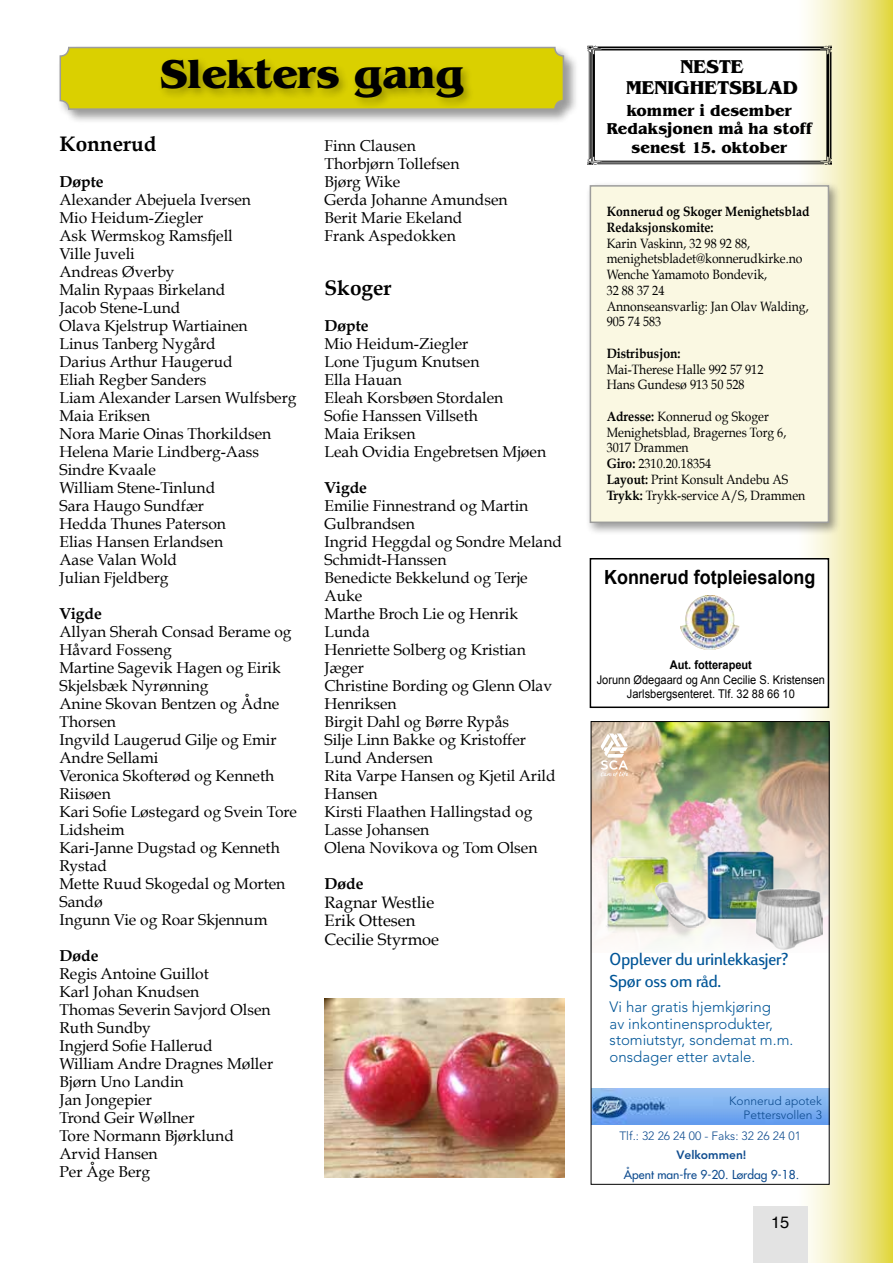
<style>
.page{position:relative;width:893px;height:1263px;background:#fff}
.page>*{position:absolute;margin:0;border:0;box-sizing:border-box;transform-origin:0 0}
.t1{font:700 42px "Benguiat";color:#000}
.t2{font:700 21px "Book Antiqua";color:#000}
.t3{font:700 19.5px "Arial";color:#000;scale:.92 1}
.t4{font:700 19.5px/21px "Benguiat";color:#000;text-align:center}
.t5{font:18px/21.6px "Viato Corp";color:#005597}
.t6{font:700 16.5px/18.8px "Benguiat";letter-spacing:.01em;color:#000;text-align:center;scale:.95 1}
.t7{font:16.5px/18.8px "Book Antiqua";color:#000}
.t8{font:16.5px "Helvetica";color:#000}
.t9{font:15.75px/18px "Book Antiqua";color:#000}
.t10{font:700 15.75px "Book Antiqua";color:#000}
.t11{font:300 15px/16.5px "Avenir LT Std";color:#005597}
.t12{font:13.5px/15.8px "Book Antiqua";color:#000;scale:.9 1}
.t13{font:700 13.5px/15.8px "Book Antiqua";color:#000;scale:.9 1}
.t14{font:12px/14.2px "Arial";color:#000;text-align:center;scale:.92 1}
.t15{font:300 12px/14.4px "Avenir LT Std";color:#0f4c8f;text-align:right}
.t16{font:12px "Futura";color:#0f4c8f}
.t17{font:700 12px "Arial";color:#000;scale:.92 1}
.t18{font:800 12px "Avenir LT Std";color:#0f4c8f}
.s1{font-weight:700}
</style>
<div class="page">
<svg style="left:786px;top:0;width:107px;height:1263px;background:#ece691"></svg>
<div style="left:753px;top:1206px;width:54px;height:57px;background:#e3e3e3"></div>
<div style="left:586px;top:181px;width:256px;height:354px;background:#000;opacity:.4"></div>
<div style="left:590px;top:185px;width:239px;height:338px;background:#faf8e2;border:2px solid #9d9d9c"></div>
<div style="left:58px;top:45px;width:521px;height:79px;background:#000;opacity:.4"></div>
<div style="left:60px;top:48px;width:503px;height:61px;background:#dad000;border-radius:9px"></div>
<div style="left:60px;top:47px;width:504px;height:63px;border:2px solid #9d9d9c;border-radius:9px"></div>
<div style="left:158px;top:56px;width:317px;height:54px;background:#000;opacity:.3"></div>
<img style="left:587px;top:40px;width:245px;height:125px">
<div style="left:590px;top:559px;width:238px;height:148px;background:#fff"></div>
<div style="left:590px;top:558px;width:239px;height:150px;border:2px solid #000"></div>
<img style="left:680px;top:595px;width:24px;height:50px">
<div style="left:591px;top:721px;width:238px;height:463px;background:#fff"></div>
<img style="left:593px;top:723px;width:235px;height:227px">
<img style="left:593px;top:1089px;width:235px;height:35px">
<img style="left:600px;top:850px;width:75px;height:83px">
<img style="left:652px;top:880px;width:50px;height:61px">
<img style="left:702px;top:850px;width:78px;height:94px">
<img style="left:755px;top:888px;width:67px;height:61px">
<svg style="left:600px;top:733px;width:28px;height:44px"></svg>
<div style="left:591px;top:721px;width:239px;height:464px;border:1px solid #000"></div>
<img style="left:325px;top:998px;width:239px;height:180px">
<h1 class="t1" style="left:160px;top:50px;width:306px">Slekters gang</h1>
<h2 class="t2" style="left:60px;top:131px;width:99px">Konnerud</h2>
<p class="t10" style="left:60px;top:172px;width:46px">Døpte</p>
<p class="t9" style="left:60px;top:190px;width:238px">Alexander Abejuela Iversen<br>Mio Heidum-Ziegler<br>Ask Wermskog Ramsfjell<br>Ville Juveli<br>Andreas Øverby<br>Malin Rypaas Birkeland<br>Jacob Stene-Lund<br>Olava Kjelstrup Wartiainen<br>Linus Tanberg Nygård<br>Darius Arthur Haugerud<br>Eliah Regber Sanders<br>Liam Alexander Larsen Wulfsberg<br>Maia Eriksen<br>Nora Marie Oinas Thorkildsen<br>Helena Marie Lindberg-Aass<br>Sindre Kvaale<br>William Stene-Tinlund<br>Sara Haugo Sundfær<br>Hedda Thunes Paterson<br>Elias Hansen Erlandsen<br>Aase Valan Wold<br>Julian Fjeldberg</p>
<p class="t10" style="left:60px;top:604px;width:44px">Vigde</p>
<p class="t9" style="left:60px;top:622px;width:239px">Allyan Sherah Consad Berame og<br>Håvard Fosseng<br>Martine Sagevik Hagen og Eirik<br>Skjelsbæk Nyrønning<br>Anine Skovan Bentzen og Ådne<br>Thorsen<br>Ingvild Laugerud Gilje og Emir<br>Andre Sellami<br>Veronica Skofterød og Kenneth<br>Riisøen<br>Kari Sofie Løstegard og Svein Tore<br>Lidsheim<br>Kari-Janne Dugstad og Kenneth<br>Rystad<br>Mette Ruud Skogedal og Morten<br>Sandø<br>Ingunn Vie og Roar Skjennum</p>
<p class="t10" style="left:60px;top:946px;width:40px">Døde</p>
<p class="t9" style="left:60px;top:964px;width:215px">Regis Antoine Guillot<br>Karl Johan Knudsen<br>Thomas Severin Savjord Olsen<br>Ruth Sundby<br>Ingjerd Sofie Hallerud<br>William Andre Dragnes Møller<br>Bjørn Uno Landin<br>Jan Jongepier<br>Trond Geir Wøllner<br>Tore Normann Bjørklund<br>Arvid Hansen<br>Per Åge Berg</p>
<p class="t9" style="left:325px;top:136px;width:185px">Finn Clausen<br>Thorbjørn Tollefsen<br>Bjørg Wike<br>Gerda Johanne Amundsen<br>Berit Marie Ekeland<br>Frank Aspedokken</p>
<h2 class="t2" style="left:325px;top:275px;width:69px">Skoger</h2>
<p class="t10" style="left:325px;top:316px;width:46px">Døpte</p>
<p class="t9" style="left:325px;top:334px;width:223px">Mio Heidum-Ziegler<br>Lone Tjugum Knutsen<br>Ella Hauan<br>Eleah Korsbøen Stordalen<br>Sofie Hanssen Villseth<br>Maia Eriksen<br>Leah Ovidia Engebretsen Mjøen</p>
<p class="t10" style="left:325px;top:478px;width:44px">Vigde</p>
<p class="t9" style="left:325px;top:496px;width:239px">Emilie Finnestrand og Martin<br>Gulbrandsen<br>Ingrid Heggdal og Sondre Meland<br>Schmidt-Hanssen<br>Benedicte Bekkelund og Terje<br>Auke<br>Marthe Broch Lie og Henrik<br>Lunda<br>Henriette Solberg og Kristian<br>Jæger<br>Christine Bording og Glenn Olav<br>Henriksen<br>Birgit Dahl og Børre Rypås<br>Silje Linn Bakke og Kristoffer<br>Lund Andersen<br>Rita Varpe Hansen og Kjetil Arild<br>Hansen<br>Kirsti Flaathen Hallingstad og<br>Lasse Johansen<br>Olena Novikova og Tom Olsen</p>
<p class="t10" style="left:325px;top:874px;width:40px">Døde</p>
<p class="t7" style="left:325px;top:892px;width:116px">Ragnar Westlie<br>Erik Ottesen<br>Cecilie Styrmoe</p>
<p class="t4" style="left:626px;top:56px;width:173px">NESTE<br>MENIGHETSBLAD</p>
<p class="t6" style="left:607px;top:101px;width:217px">kommer i desember<br>Redaksjonen må ha stoff senest 15. oktober</p>
<p class="t13" style="left:607px;top:204px;width:227px">Konnerud og Skoger Menighetsblad<br>Redaksjonskomite:</p>
<p class="t12" style="left:607px;top:235px;width:226px">Karin Vaskinn, 32 98 92 88, menighetsbladet@konnerudkirke.no<br>Wenche Yamamoto Bondevik,<br>32 88 37 24<br>Annonseansvarlig: Jan Olav Walding,<br>905 74 583</p>
<p class="t13" style="left:607px;top:346px;width:84px">Distribusjon:</p>
<p class="t12" style="left:607px;top:361px;width:176px">Mai-Therese Halle 992 57 912<br>Hans Gundesø 913 50 528</p>
<p class="t12" style="left:607px;top:408px;width:222px"><span class="s1">Adresse:</span> Konnerud og Skoger<br>Menighetsblad, Bragernes Torg 6,<br>3017 Drammen<br><span class="s1">Giro:</span> 2310.20.18354<br><span class="s1">Layout:</span> Print Konsult Andebu AS<br><span class="s1">Trykk:</span> Trykk-service A/S, Drammen</p>
<p class="t3" style="left:604px;top:564px;width:231px">Konnerud fotpleiesalong</p>
<p class="t17" style="left:670px;top:657px;width:91px">Aut. fotterapeut</p>
<p class="t14" style="left:597px;top:672px;width:250px">Jorunn Ødegaard og Ann Cecilie S. Kristensen<br>Jarlsbergsenteret. Tlf. 32 88 66 10</p>
<p class="t5" style="left:610px;top:948px;width:180px">Opplever du urinlekkasjer?<br>Spør oss om råd.</p>
<p class="t11" style="left:610px;top:999px;width:185px">Vi har gratis hjemkjøring<br>av inkontinensprodukter, stomiutstyr, sondemat m.m. onsdager etter avtale.</p>
<p class="t15" style="left:729px;top:1093px;width:94px">Konnerud apotek<br>Pettersvollen 3</p>
<p class="t15" style="left:619px;top:1128px;width:183px">Tlf.: 32 26 24 00 - Faks: 32 26 24 01</p>
<p class="t18" style="left:676px;top:1148px;width:71px">Velkommen!</p>
<p class="t16" style="left:624px;top:1167px;width:177px">Åpent man-fre 9-20. Lørdag 9-18.</p>
<p class="t8" style="left:771px;top:1209px;width:20px">15</p>
</div>
